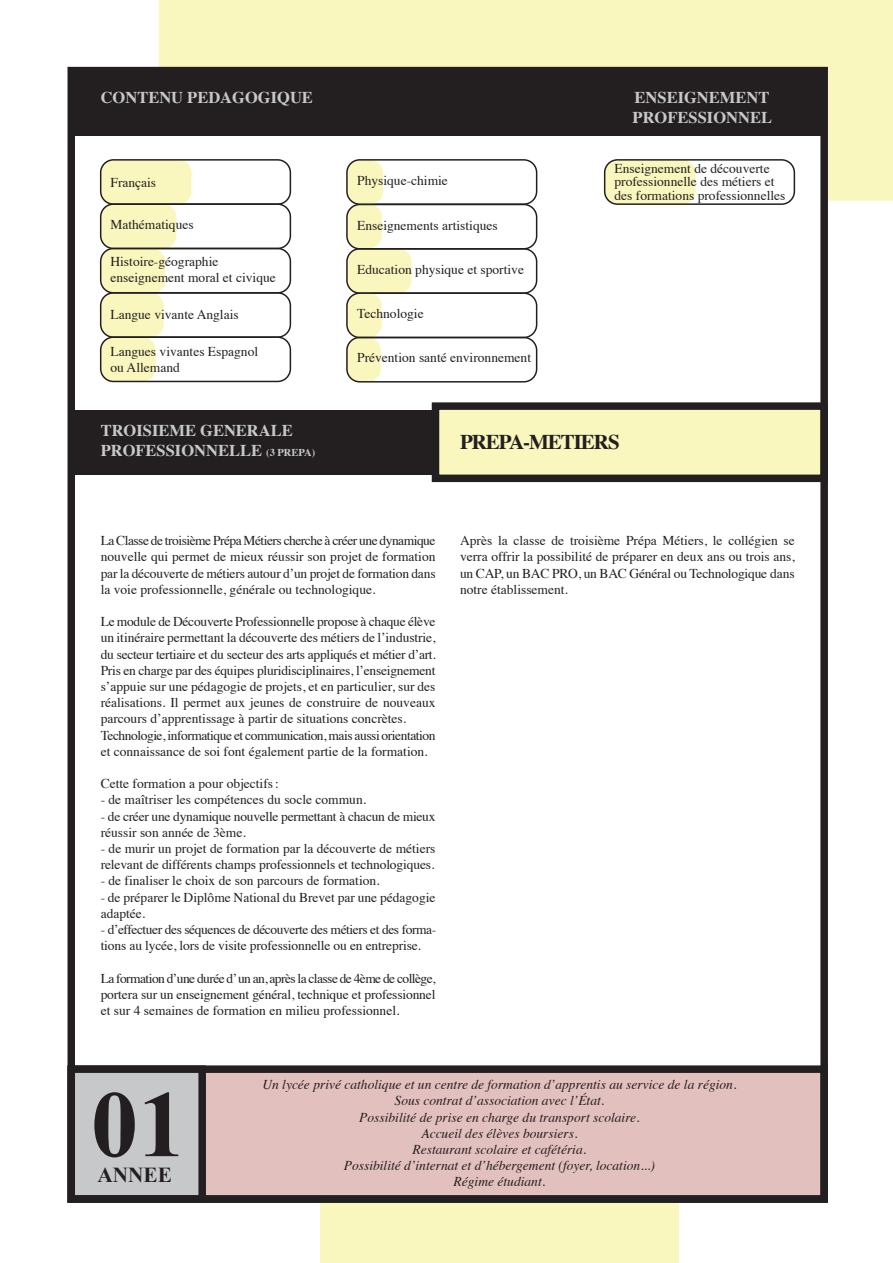
<style>
.page{position:relative;width:893px;height:1263px;background:#fff}
.page>*{position:absolute;margin:0;border:0;box-sizing:border-box;transform-origin:0 0}
.t1{font:700 94.65px "Times New Roman";color:#231f20}
.t2{font:700 21.3px "Times New Roman";color:#231f20}
.t3{font:700 21px "Times";letter-spacing:-.05em;color:#231f20}
.t4{font:700 16.5px/19.8px "Times";color:#c7c8ca}
.t5{font:13.5px/16.2px "Times";color:#231f20}
.t6{font:italic 13.5px/16.2px "Times";color:#231f20;text-align:center}
.t7{font:13.5px/16.2px "Times";letter-spacing:-.02em;color:#231f20}
.s1{font-size:10.5px}
</style>
<div class="page">
<svg style="left:159px;top:0;width:734px;height:201px;fill:#f9f7bd"></svg>
<div style="left:605px;top:160px;width:90px;height:44px;background:#f9f7bd;border-radius:13px"></div>
<div style="left:347px;top:249px;width:65px;height:44px;background:#f9f7bd;border-radius:13px"></div>
<div style="left:202px;top:1069px;width:622px;height:130px;background:#e2c0bd"></div>
<div style="left:320px;top:1195px;width:358px;height:68px;background:#f9f7bd"></div>
<div style="left:68px;top:1065px;width:760px;height:138px;border:8px solid #231f20"></div>
<div style="left:68px;top:1065px;width:138px;height:137px;background:#c7c8ca;border:8px solid #231f20"></div>
<div style="left:72px;top:410px;width:753px;height:64px;background:#231f20"></div>
<div style="left:432px;top:402px;width:396px;height:80px;background:#f9f7bd;border:8px solid #231f20"></div>
<div style="left:68px;top:67px;width:760px;height:1136px;border:8px solid #231f20"></div>
<div style="left:347px;top:204px;width:35px;height:45px;background:#f9f7bd;border-radius:13px"></div>
<div style="left:101px;top:337px;width:55px;height:44px;background:#f9f7bd;border-radius:13px"></div>
<div style="left:101px;top:293px;width:63px;height:44px;background:#f9f7bd;border-radius:13px"></div>
<div style="left:101px;top:249px;width:64px;height:44px;background:#f9f7bd;border-radius:13px"></div>
<div style="left:101px;top:204px;width:75px;height:44px;background:#f9f7bd;border-radius:13px"></div>
<div style="left:101px;top:160px;width:91px;height:44px;background:#f9f7bd;border-radius:13px"></div>
<div style="left:72px;top:71px;width:753px;height:64px;background:#231f20"></div>
<div style="left:100px;top:203px;width:191px;height:46px;border:2px solid #231f20;border-radius:13px"></div>
<div style="left:100px;top:159px;width:191px;height:46px;border:2px solid #231f20;border-radius:13px"></div>
<div style="left:346px;top:248px;width:191px;height:46px;border:2px solid #231f20;border-radius:13px"></div>
<div style="left:346px;top:204px;width:191px;height:46px;border:2px solid #231f20;border-radius:13px"></div>
<div style="left:100px;top:336px;width:191px;height:46px;border:2px solid #231f20;border-radius:13px"></div>
<div style="left:100px;top:292px;width:191px;height:46px;border:2px solid #231f20;border-radius:13px"></div>
<div style="left:100px;top:248px;width:191px;height:46px;border:2px solid #231f20;border-radius:13px"></div>
<div style="left:604px;top:159px;width:191px;height:46px;border:2px solid #231f20;border-radius:13px"></div>
<div style="left:347px;top:338px;width:34px;height:44px;background:#f9f7bd;border-radius:13px"></div>
<div style="left:347px;top:293px;width:35px;height:44px;background:#f9f7bd;border-radius:13px"></div>
<div style="left:347px;top:160px;width:36px;height:44px;background:#f9f7bd;border-radius:13px"></div>
<div style="left:346px;top:337px;width:191px;height:46px;border:2px solid #231f20;border-radius:13px"></div>
<div style="left:346px;top:292px;width:191px;height:46px;border:2px solid #231f20;border-radius:13px"></div>
<div style="left:346px;top:159px;width:191px;height:46px;border:2px solid #231f20;border-radius:13px"></div>
<p class="t4" style="left:101px;top:89px;width:214px">CONTENU PEDAGOGIQUE</p>
<p class="t5" style="left:110px;top:175px;width:47px">Français</p>
<p class="t5" style="left:357px;top:174px;width:92px">Physique-chimie</p>
<p class="t5" style="left:110px;top:218px;width:85px">Mathématiques</p>
<p class="t5" style="left:110px;top:254px;width:167px">Histoire-géographie enseignement moral et civique</p>
<p class="t5" style="left:110px;top:307px;width:130px">Langue vivante Anglais</p>
<p class="t5" style="left:110px;top:345px;width:149px">Langues vivantes Espagnol ou Allemand</p>
<p class="t5" style="left:357px;top:218px;width:142px">Enseignements artistiques</p>
<p class="t5" style="left:357px;top:262px;width:168px">Education physique et sportive</p>
<p class="t5" style="left:357px;top:307px;width:68px">Technologie</p>
<p class="t5" style="left:357px;top:351px;width:175px">Prévention santé environnement</p>
<p class="t4" style="left:633px;top:89px;width:141px">ENSEIGNEMENT<br>PROFESSIONNEL</p>
<p class="t5" style="left:614px;top:162px;width:172px;line-height:13.5px">Enseignement de découverte professionnelle des métiers et des formations professionnelles</p>
<p class="t4" style="left:101px;top:422px;width:216px">TROISIEME GENERALE<br>PROFESSIONNELLE <span class="s1">(3 PREPA)</span></p>
<h3 class="t3" style="left:460px;top:433px;width:161px">PREPA-METIERS</h3>
<p class="t5" style="left:101px;top:534px;width:336px;text-align:justify">La Classe de troisième Prépa Métiers cherche à créer une dynamique nouvelle qui permet de mieux réussir son projet de formation par la découverte de métiers autour d’un projet de formation dans la voie professionnelle, générale ou technologique.</p>
<p class="t5" style="left:101px;top:615px;width:337px">Le module de Découverte Professionnelle propose à chaque élève un itinéraire permettant la découverte des métiers de l’industrie, du secteur tertiaire et du secteur des arts appliqués et métier d’art.<br>Pris en charge par des équipes pluridisciplinaires, l’enseignement s’appuie sur une pédagogie de projets, et en particulier, sur des réalisations. Il permet aux jeunes de construire de nouveaux parcours d’apprentissage à partir de situations concrètes.<br>Technologie, informatique et communication, mais aussi orientation et connaissance de soi font également partie de la formation.</p>
<p class="t5" style="left:101px;top:777px;width:180px">Cette formation a pour objectifs:</p>
<p class="t5" style="left:101px;top:793px;width:267px">- de maîtriser les compétences du socle commun.</p>
<p class="t7" style="left:101px;top:809px;width:336px">- de créer une dynamique nouvelle permettant à chacun de mieux réussir son année de 3ème.</p>
<p class="t5" style="left:101px;top:841px;width:336px">- de murir un projet de formation par la découverte de métiers relevant de différents champs professionnels et technologiques.</p>
<p class="t5" style="left:101px;top:874px;width:280px">- de finaliser le choix de son parcours de formation.</p>
<p class="t5" style="left:101px;top:890px;width:336px">- de préparer le Diplôme National du Brevet par une pédagogie adaptée.</p>
<p class="t7" style="left:101px;top:922px;width:337px">- d’effectuer des séquences de découverte des métiers et des forma&shy;tions au lycée, lors de visite professionnelle ou en entreprise.</p>
<p class="t5" style="left:101px;top:971px;width:336px;text-align:justify">La formation d’une durée d’ un an, après la classe de 4ème de collège, portera sur un enseignement général, technique et professionnel et sur 4 semaines de formation en milieu professionnel.</p>
<p class="t5" style="left:460px;top:534px;width:336px;text-align:justify">Après la classe de troisième Prépa Métiers, le collégien se verra offrir la possibilité de préparer en deux ans ou trois ans, un CAP, un BAC PRO, un BAC Général ou Technologique dans notre établissement.</p>
<h1 class="t1" style="left:91px;top:1072px;width:96px">01</h1>
<h2 class="t2" style="left:97px;top:1163px;width:76px">ANNEE</h2>
<p class="t6" style="left:262px;top:1078px;width:476px">Un lycée privé catholique et un centre de formation d’apprentis au service de la région.<br>Sous contrat d’association avec l’État.<br>Possibilité de prise en charge du transport scolaire.<br>Accueil des élèves boursiers.<br>Restaurant scolaire et cafétéria.<br>Possibilité d’internat et d’hébergement (foyer, location...)<br>Régime étudiant.</p>
</div>
